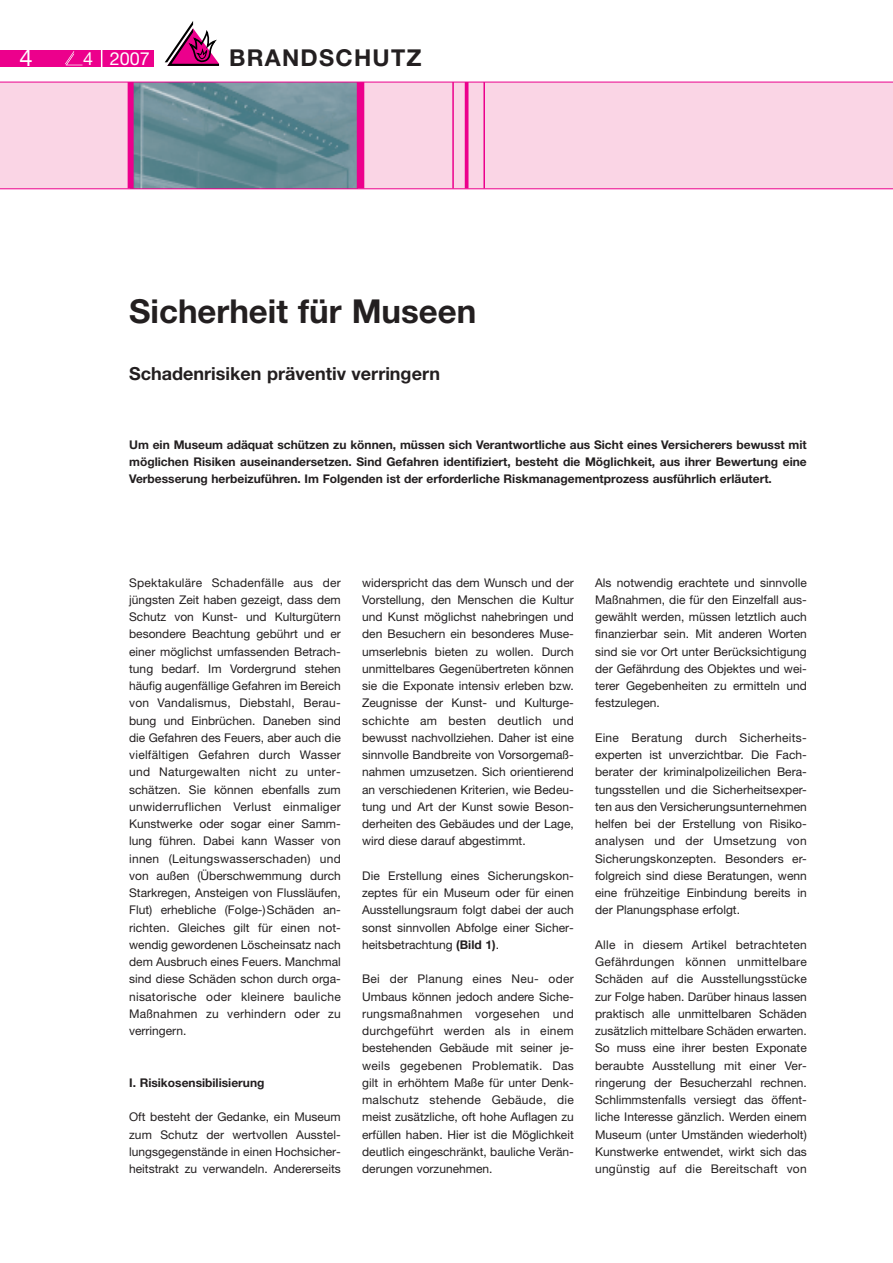
<style>
.page{position:relative;width:893px;height:1263px;background:#fff}
.page>*{position:absolute;margin:0;border:0;box-sizing:border-box;transform-origin:0 0}
.t1{font:700 33px "Helvetica Neue";color:#231f20}
.t2{font:24px "Helvetica Neue";color:#fff}
.t3{font:700 23.25px "Helvetica Neue";letter-spacing:.055em;color:#231f20}
.t4{font:700 18px "Helvetica Neue";color:#231f20}
.t5{font:18px "Helvetica Neue";color:#fff}
.t6{font:12px/17.2px "Helvetica Neue";color:#231f20;text-align:justify}
.t7{font:700 12px/17.2px "Helvetica Neue";color:#231f20;text-align:justify}
.s1{font-weight:700}
</style>
<div class="page">
<div style="left:0;top:82px;width:892px;height:106px;background:#fad5e5"></div>
<div style="left:0;top:50px;width:153px;height:16px;background:#ec008c"></div>
<svg style="left:65px;top:51px;width:17px;height:14px"></svg>
<svg style="left:165px;top:21px;width:54px;height:45px"></svg>
<svg style="left:101px;top:50px;width:1px;height:16px"></svg>
<img style="left:134px;top:83px;width:223px;height:105px">
<div style="left:128px;top:82px;width:6px;height:106px;background:#ec008c"></div>
<div style="left:357px;top:82px;width:7px;height:106px;background:#ec008c"></div>
<hr style="left:452px;top:82px;width:2px;height:106px;background:#ec008c">
<hr style="left:465px;top:82px;width:3px;height:106px;background:#ec008c">
<hr style="left:483px;top:82px;width:2px;height:106px;background:#ec008c">
<hr style="left:0;top:188px;width:892px;height:1px;background:#ec008c">
<hr style="left:0;top:82px;width:892px;height:1px;background:#ec008c">
<h2 class="t2" style="left:20px;top:49px;width:15px">4</h2>
<h3 class="t5" style="left:83px;top:52px;width:68px">4 2007</h3>
<h3 class="t3" style="left:229px;top:50px;width:194px">BRANDSCHUTZ</h3>
<h1 class="t1" style="left:129px;top:299px;width:349px">Sicherheit für Museen</h1>
<h3 class="t4" style="left:129px;top:367px;width:312px">Schadenrisiken präventiv verringern</h3>
<p class="t7" style="left:129px;top:437px;width:679px">Um ein Museum adäquat schützen zu können, müssen sich Verantwortliche aus Sicht eines Versicherers bewusst mit möglichen Risiken auseinandersetzen. Sind Gefahren identifiziert, besteht die Möglichkeit, aus ihrer Bewertung eine Verbesserung herbeizuführen. Im Folgenden ist der erforderliche Riskmanagementprozess ausführlich erläutert.</p>
<p class="t6" style="left:129px;top:575px;width:213px">Spektakuläre Schadenfälle aus der jüngsten Zeit haben gezeigt, dass dem Schutz von Kunst- und Kulturgütern besondere Beachtung gebührt und er einer möglichst umfassenden Betrach&shy;tung bedarf. Im Vordergrund stehen häufig augenfällige Gefahren im Bereich von Vandalismus, Diebstahl, Berau&shy;bung und Einbrüchen. Daneben sind die Gefahren des Feuers, aber auch die vielfältigen Gefahren durch Wasser und Naturgewalten nicht zu unter&shy;schätzen. Sie können ebenfalls zum unwiderruflichen Verlust einmaliger Kunstwerke oder sogar einer Samm&shy;lung führen. Dabei kann Wasser von innen (Leitungswasserschaden) und von außen (Überschwemmung durch Starkregen, Ansteigen von Flussläufen, Flut) erhebliche (Folge-)Schäden an&shy;richten. Gleiches gilt für einen not&shy;wendig gewordenen Löscheinsatz nach dem Ausbruch eines Feuers. Manchmal sind diese Schäden schon durch orga&shy;nisatorische oder kleinere bauliche Maßnahmen zu verhindern oder zu verringern.</p>
<p class="t7" style="left:129px;top:1075px;width:137px">I. Risikosensibilisierung</p>
<p class="t6" style="left:129px;top:1110px;width:213px">Oft besteht der Gedanke, ein Museum zum Schutz der wertvollen Ausstel&shy;lungsgegenstände in einen Hochsicher&shy;heitstrakt zu verwandeln. Andererseits</p>
<p class="t6" style="left:362px;top:575px;width:213px">widerspricht das dem Wunsch und der Vorstellung, den Menschen die Kultur und Kunst möglichst nahebringen und den Besuchern ein besonderes Muse&shy;umserlebnis bieten zu wollen. Durch unmittelbares Gegenübertreten können sie die Exponate intensiv erleben bzw.<br>Zeugnisse der Kunst- und Kulturge&shy;schichte am besten deutlich und bewusst nachvollziehen. Daher ist eine sinnvolle Bandbreite von Vorsorgemaß&shy;nahmen umzusetzen. Sich orientierend an verschiedenen Kriterien, wie Bedeu&shy;tung und Art der Kunst sowie Beson&shy;derheiten des Gebäudes und der Lage, wird diese darauf abgestimmt.</p>
<p class="t6" style="left:362px;top:868px;width:213px">Die Erstellung eines Sicherungskon&shy;zeptes für ein Museum oder für einen Ausstellungsraum folgt dabei der auch sonst sinnvollen Abfolge einer Sicher&shy;heitsbetrachtung <span class="s1">(Bild 1)</span>.</p>
<p class="t6" style="left:362px;top:972px;width:213px">Bei der Planung eines Neu- oder Umbaus können jedoch andere Siche&shy;rungsmaßnahmen vorgesehen und durchgeführt werden als in einem bestehenden Gebäude mit seiner je&shy;weils gegebenen Problematik. Das gilt in erhöhtem Maße für unter Denk&shy;malschutz stehende Gebäude, die meist zusätzliche, oft hohe Auflagen zu erfüllen haben. Hier ist die Möglichkeit deutlich eingeschränkt, bauliche Verän&shy;derungen vorzunehmen.</p>
<p class="t6" style="left:595px;top:575px;width:213px">Als notwendig erachtete und sinnvolle Maßnahmen, die für den Einzelfall aus&shy;gewählt werden, müssen letztlich auch finanzierbar sein. Mit anderen Worten sind sie vor Ort unter Berücksichtigung der Gefährdung des Objektes und wei&shy;terer Gegebenheiten zu ermitteln und festzulegen.</p>
<p class="t6" style="left:595px;top:730px;width:213px">Eine Beratung durch Sicherheits&shy;experten ist unverzichtbar. Die Fach&shy;berater der kriminalpolizeilichen Bera&shy;tungsstellen und die Sicherheitsexper&shy;ten aus den Versicherungsunternehmen helfen bei der Erstellung von Risiko&shy;analysen und der Umsetzung von Sicherungskonzepten. Besonders er&shy;folgreich sind diese Beratungen, wenn eine frühzeitige Einbindung bereits in der Planungsphase erfolgt.</p>
<p class="t6" style="left:595px;top:937px;width:213px">Alle in diesem Artikel betrachteten Gefährdungen können unmittelbare Schäden auf die Ausstellungsstücke zur Folge haben. Darüber hinaus lassen praktisch alle unmittelbaren Schäden zusätzlich mittelbare Schäden erwarten.<br>So muss eine ihrer besten Exponate beraubte Ausstellung mit einer Ver&shy;ringerung der Besucherzahl rechnen.<br>Schlimmstenfalls versiegt das öffent&shy;liche Interesse gänzlich. Werden einem Museum (unter Umständen wiederholt)<br>Kunstwerke entwendet, wirkt sich das ungünstig auf die Bereitschaft von</p>
</div>
